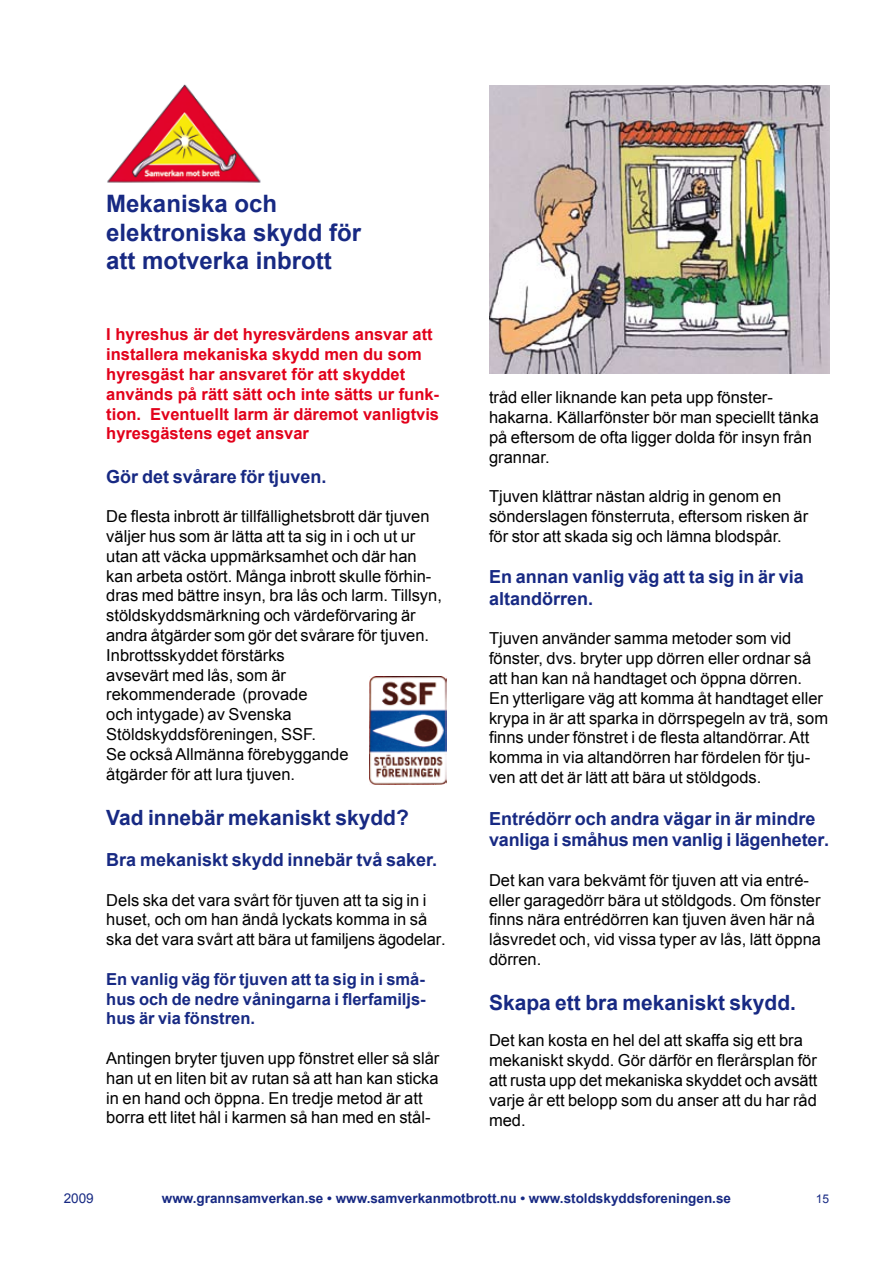
<style>
.page{position:relative;width:893px;height:1263px;background:#fff}
.page>*{position:absolute;margin:0;border:0;box-sizing:border-box;transform-origin:0 0}
.t1{font:700 24px/28.8px "Arial";color:#172983}
.t2{font:700 21px "Arial";color:#172983}
.t3{font:700 18px/21.6px "Arial";color:#172983}
.t4{font:16.5px/19.8px "Arial";color:#000}
.t5{font:700 16.5px/19.8px "Arial";color:#e2001a}
.t6{font:700 16.5px/19.8px "Arial";color:#172983;text-align:justify}
.t7{font:700 13.5px "Arial";color:#172983}
.t8{font:13.5px "Arial";color:#172983}
.t9{font:12px "Arial";color:#172983}
</style>
<div class="page">
<img style="left:107px;top:84px;width:154px;height:99px">
<img style="left:490px;top:85px;width:339px;height:288px">
<img style="left:369px;top:676px;width:77px;height:109px">
<h1 class="t1" style="left:106px;top:190px;width:256px">Mekaniska och elektroniska skydd för att motverka inbrott</h1>
<p class="t5" style="left:106px;top:325px;width:334px">I hyreshus är det hyresvärdens ansvar att installera mekaniska skydd men du som hyresgäst har ansvaret för att skyddet används på rätt sätt och inte sätts ur funk&shy;tion. Eventuellt larm är däremot vanligtvis hyresgästens eget ansvar</p>
<p class="t3" style="left:106px;top:466px;width:222px">Gör det svårare för tjuven.</p>
<p class="t4" style="left:106px;top:507px;width:337px">De flesta inbrott är tillfällighetsbrott där tjuven väljer hus som är lätta att ta sig in i och ut ur utan att väcka uppmärksamhet och där han kan arbeta ostört. Många inbrott skulle förhin&shy;dras med bättre insyn, bra lås och larm. Tillsyn, stöldskyddsmärkning och värdeförvaring är andra åtgärder som gör det svårare för tjuven.<br>Inbrottsskyddet förstärks<br>avsevärt med lås, som är<br>rekommenderade (provade<br>och intygade) av Svenska Stöldskyddsföreningen, SSF.<br>Se också Allmänna förebyggande<br>åtgärder för att lura tjuven.</p>
<p class="t2" style="left:106px;top:803px;width:304px">Vad innebär mekaniskt skydd?</p>
<p class="t3" style="left:106px;top:849px;width:332px">Bra mekaniskt skydd innebär två saker.</p>
<p class="t4" style="left:106px;top:890px;width:341px">Dels ska det vara svårt för tjuven att ta sig in i huset, och om han ändå lyckats komma in så ska det vara svårt att bära ut familjens ägodelar.</p>
<p class="t6" style="left:106px;top:970px;width:321px">En vanlig väg för tjuven att ta sig in i små&shy;hus och de nedre våningarna i flerfamiljs&shy;hus är via fönstren.</p>
<p class="t4" style="left:106px;top:1048px;width:335px">Antingen bryter tjuven upp fönstret eller så slår han ut en liten bit av rutan så att han kan sticka in en hand och öppna. En tredje metod är att borra ett litet hål i karmen så han med en stål-</p>
<p class="t4" style="left:489px;top:388px;width:331px">tråd eller liknande kan peta upp fönster&shy;hakarna. Källarfönster bör man speciellt tänka på eftersom de ofta ligger dolda för insyn från grannar.</p>
<p class="t4" style="left:489px;top:487px;width:321px">Tjuven klättrar nästan aldrig in genom en sönderslagen fönsterruta, eftersom risken är för stor att skada sig och lämna blodspår.</p>
<p class="t3" style="left:489px;top:567px;width:316px">En annan vanlig väg att ta sig in är via altandörren.</p>
<p class="t4" style="left:489px;top:629px;width:341px">Tjuven använder samma metoder som vid fönster, dvs. bryter upp dörren eller ordnar så att han kan nå handtaget och öppna dörren.<br>En ytterligare väg att komma åt handtaget eller krypa in är att sparka in dörrspegeln av trä, som finns under fönstret i de flesta altandörrar. Att komma in via altandörren har fördelen för tju&shy;ven att det är lätt att bära ut stöldgods.</p>
<p class="t3" style="left:489px;top:808px;width:342px">Entrédörr och andra vägar in är mindre vanliga i småhus men vanlig i lägenheter.</p>
<p class="t4" style="left:489px;top:870px;width:333px">Det kan vara bekvämt för tjuven att via entré&shy;eller garagedörr bära ut stöldgods. Om fönster finns nära entrédörren kan tjuven även här nå låsvredet och, vid vissa typer av lås, lätt öppna dörren.</p>
<p class="t2" style="left:489px;top:989px;width:308px">Skapa ett bra mekaniskt skydd.</p>
<p class="t4" style="left:489px;top:1031px;width:330px">Det kan kosta en hel del att skaffa sig ett bra mekaniskt skydd. Gör därför en flerårsplan för att rusta upp det mekaniska skyddet och avsätt varje år ett belopp som du anser att du har råd med.</p>
<p class="t8" style="left:64px;top:1189px;width:32px">2009</p>
<p class="t7" style="left:162px;top:1189px;width:571px">www.grannsamverkan.se • www.samverkanmotbrott.nu • www.stoldskyddsforeningen.se</p>
<p class="t9" style="left:816px;top:1191px;width:15px">15</p>
</div>
